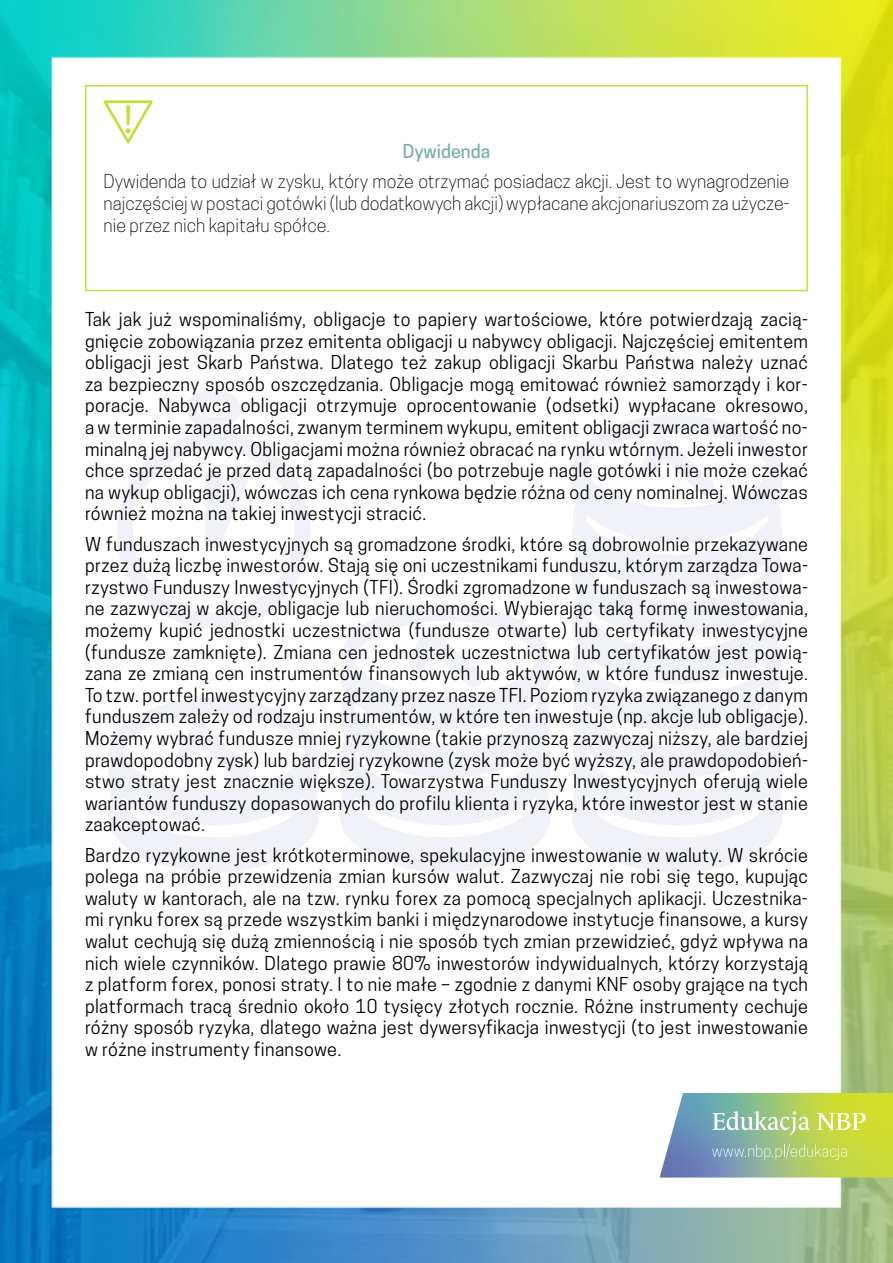
<style>
.page{position:relative;width:893px;height:1263px;background:#fff}
.page>*{position:absolute;margin:0;border:0;box-sizing:border-box;transform-origin:0 0}
.t1{font:18px/21.6px "Cooper Hewitt";letter-spacing:.02em;color:#000;text-align:justify}
.t2{font:300 18px/21.6px "Cooper Hewitt";color:#000;text-align:justify}
.t3{font:500 18px "Cooper Hewitt";color:#75b1a8}
</style>
<div class="page">
<img style="left:0;top:0;width:893px;height:1263px">
<svg style="left:660px;top:1093px;width:233px;height:84px;background:#a7c385"></svg>
<svg style="left:117px;top:392px;width:194px;height:237px"></svg>
<svg style="left:205px;top:463px;width:47px;height:85px"></svg>
<svg style="left:572px;top:415px;width:211px;height:457px;fill:#f0f2f8"></svg>
<svg style="left:340px;top:603px;width:211px;height:269px;fill:#f0f2f8"></svg>
<svg style="left:408px;top:629px;width:75px;height:58px"></svg>
<svg style="left:640px;top:437px;width:74px;height:58px"></svg>
<svg style="left:108px;top:698px;width:211px;height:174px"></svg>
<div style="left:86px;top:86px;width:721px;height:205px;background:#fff"></div>
<div style="left:85px;top:85px;width:723px;height:206px;border:2px solid #c7dc3b"></div>
<svg style="left:103px;top:100px;width:50px;height:43px"></svg>
<p class="t3" style="left:403px;top:141px;width:89px">Dywidenda</p>
<p class="t2" style="left:104px;top:171px;width:687px">Dywidenda to udział w zysku, który może otrzymać posiadacz akcji. Jest to wynagrodzenie najczęściej w postaci gotówki (lub dodatkowych akcji) wypłacane akcjonariuszom za użycze&shy;nie przez nich kapitału spółce.</p>
<p class="t1" style="left:85px;top:308px;width:724px">Tak jak już wspominaliśmy, obligacje to papiery wartościowe, które potwierdzają zacią&shy;gnięcie zobowiązania przez emitenta obligacji u nabywcy obligacji. Najczęściej emitentem obligacji jest Skarb Państwa. Dlatego też zakup obligacji Skarbu Państwa należy uznać za bezpieczny sposób oszczędzania. Obligacje mogą emitować również samorządy i kor&shy;poracje. Nabywca obligacji otrzymuje oprocentowanie (odsetki) wypłacane okresowo, a w terminie zapadalności, zwanym terminem wykupu, emitent obligacji zwraca wartość no&shy;minalną jej nabywcy. Obligacjami można również obracać na rynku wtórnym. Jeżeli inwestor chce sprzedać je przed datą zapadalności (bo potrzebuje nagle gotówki i nie może czekać na wykup obligacji), wówczas ich cena rynkowa będzie różna od ceny nominalnej. Wówczas również można na takiej inwestycji stracić.</p>
<p class="t1" style="left:85px;top:533px;width:724px">W funduszach inwestycyjnych są gromadzone środki, które są dobrowolnie przekazywane przez dużą liczbę inwestorów. Stają się oni uczestnikami funduszu, którym zarządza Towa&shy;rzystwo Funduszy Inwestycyjnych (TFI). Środki zgromadzone w funduszach są inwestowa&shy;ne zazwyczaj w akcje, obligacje lub nieruchomości. Wybierając taką formę inwestowania, możemy kupić jednostki uczestnictwa (fundusze otwarte) lub certyfikaty inwestycyjne (fundusze zamknięte). Zmiana cen jednostek uczestnictwa lub certyfikatów jest powią&shy;zana ze zmianą cen instrumentów finansowych lub aktywów, w które fundusz inwestuje.<br>To tzw. portfel inwestycyjny zarządzany przez nasze TFI. Poziom ryzyka związanego z danym funduszem zależy od rodzaju instrumentów, w które ten inwestuje (np. akcje lub obligacje).<br>Możemy wybrać fundusze mniej ryzykowne (takie przynoszą zazwyczaj niższy, ale bardziej prawdopodobny zysk) lub bardziej ryzykowne (zysk może być wyższy, ale prawdopodobień&shy;stwo straty jest znacznie większe). Towarzystwa Funduszy Inwestycyjnych oferują wiele wariantów funduszy dopasowanych do profilu klienta i ryzyka, które inwestor jest w stanie zaakceptować.</p>
<p class="t1" style="left:85px;top:844px;width:724px">Bardzo ryzykowne jest krótkoterminowe, spekulacyjne inwestowanie w waluty. W skrócie polega na próbie przewidzenia zmian kursów walut. Zazwyczaj nie robi się tego, kupując waluty w kantorach, ale na tzw. rynku forex za pomocą specjalnych aplikacji. Uczestnika&shy;mi rynku forex są przede wszystkim banki i międzynarodowe instytucje finansowe, a kursy walut cechują się dużą zmiennością i nie sposób tych zmian przewidzieć, gdyż wpływa na nich wiele czynników. Dlatego prawie 80% inwestorów indywidualnych, którzy korzystają z platform forex, ponosi straty. I to nie małe – zgodnie z danymi KNF osoby grające na tych platformach tracą średnio około 10 tysięcy złotych rocznie. Różne instrumenty cechuje różny sposób ryzyka, dlatego ważna jest dywersyfikacja inwestycji (to jest inwestowanie w różne instrumenty finansowe.</p>
</div>
